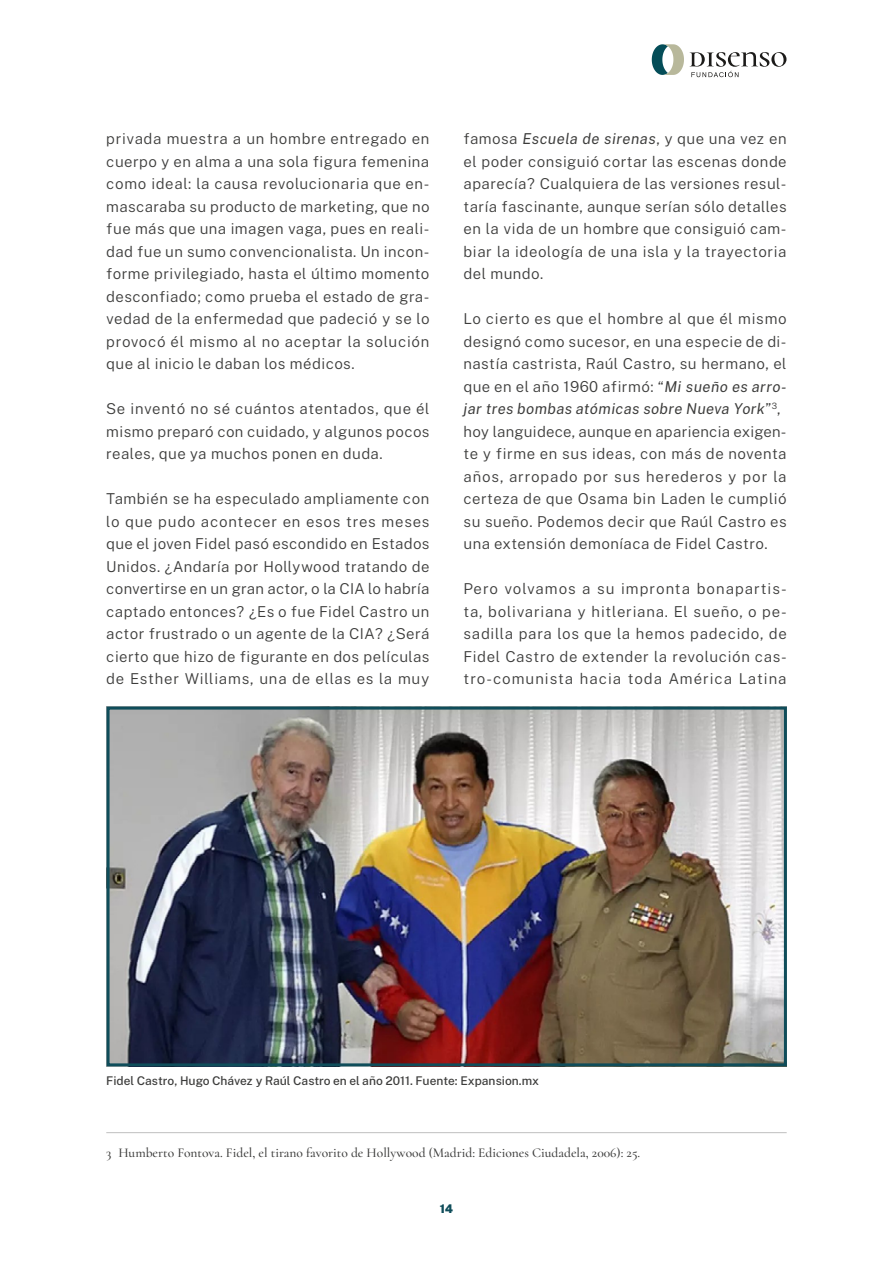
<style>
.page{position:relative;width:893px;height:1263px;background:#fff}
.page>*{position:absolute;margin:0;border:0;box-sizing:border-box;transform-origin:0 0}
.t1{font:300 15px/22.5px "Public Sans";letter-spacing:.03em;color:#3c3c3b;text-align:justify}
.t2{font:500 13.5px "Cormorant";color:#3c3c3b}
.t3{font:500 12px "Public Sans";color:#3c3c3b}
.t4{font:900 12px "Public Sans";color:#0f4d5a}
.s1{font-weight:400;font-style:italic}
</style>
<div class="page">
<svg style="left:690px;top:52px;width:96px;height:25px"></svg>
<svg style="left:652px;top:44px;width:32px;height:31px"></svg>
<hr style="left:106px;top:1132px;width:681px;height:1px;background:#c6c6c6">
<img style="left:111px;top:710px;width:672px;height:352px">
<div style="left:107px;top:706px;width:680px;height:360px;border:3px solid #0f4d5a"></div>
<p class="t1" style="left:106px;top:127px;width:325px">privada muestra a un hombre entregado en cuerpo y en alma a una sola figura femenina como ideal: la causa revolucionaria que en&shy;mascaraba su producto de marketing, que no fue más que una imagen vaga, pues en reali&shy;dad fue un sumo convencionalista. Un incon&shy;forme privilegiado, hasta el último momento desconfiado; como prueba el estado de gra&shy;vedad de la enfermedad que padeció y se lo provocó él mismo al no aceptar la solución que al inicio le daban los médicos.</p>
<p class="t1" style="left:106px;top:397px;width:325px">Se inventó no sé cuántos atentados, que él mismo preparó con cuidado, y algunos pocos reales, que ya muchos ponen en duda.</p>
<p class="t1" style="left:106px;top:487px;width:325px">También se ha especulado ampliamente con lo que pudo acontecer en esos tres meses que el joven Fidel pasó escondido en Estados Unidos. ¿Andaría por Hollywood tratando de convertirse en un gran actor, o la CIA lo habría captado entonces? ¿Es o fue Fidel Castro un actor frustrado o un agente de la CIA? ¿Será cierto que hizo de figurante en dos películas de Esther Williams, una de ellas es la muy</p>
<p class="t1" style="left:463px;top:127px;width:325px">famosa <span class="s1">Escuela de sirenas</span>, y que una vez en el poder consiguió cortar las escenas donde aparecía? Cualquiera de las versiones resul&shy;taría fascinante, aunque serían sólo detalles en la vida de un hombre que consiguió cam&shy;biar la ideología de una isla y la trayectoria del mundo.</p>
<p class="t1" style="left:463px;top:307px;width:325px">Lo cierto es que el hombre al que él mismo designó como sucesor, en una especie de di&shy;nastía castrista, Raúl Castro, su hermano, el que en el año 1960 afirmó: “<span class="s1">Mi sueño es arro&shy;jar tres bombas atómicas sobre Nueva York</span>”<sup>3</sup>,<sup>2 </sup>hoy languidece, aunque en apariencia exigen&shy;te y firme en sus ideas, con más de noventa años, arropado por sus herederos y por la certeza de que Osama bin Laden le cumplió su sueño. Podemos decir que Raúl Castro es una extensión demoníaca de Fidel Castro.</p>
<p class="t1" style="left:463px;top:577px;width:325px">Pero volvamos a su impronta bonapartis&shy;ta, bolivariana y hitleriana. El sueño, o pe&shy;sadilla para los que la hemos padecido, de Fidel Castro de extender la revolución cas&shy;tro-comunista hacia toda América Latina</p>
<p class="t3" style="left:106px;top:1072px;width:434px">Fidel Castro, Hugo Chávez y Raúl Castro en el año 2011. Fuente: Expansion.mx</p>
<p class="t2" style="left:106px;top:1144px;width:535px">3 Humberto Fontova. Fidel, el tirano favorito de Hollywood (Madrid: Ediciones Ciudadela, 2006): 25.</p>
<p class="t4" style="left:440px;top:1199px;width:15px">14</p>
</div>
